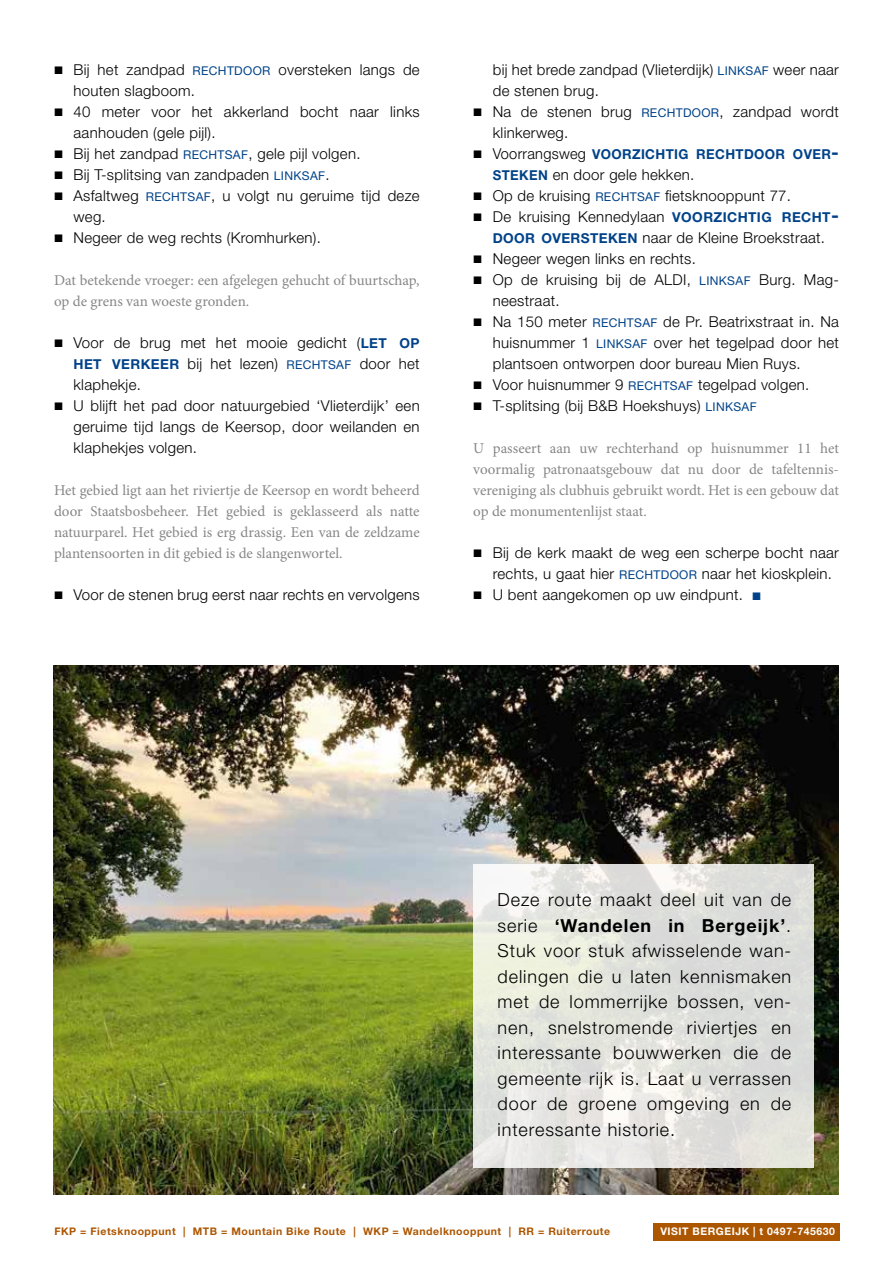
<style>
.page{position:relative;width:893px;height:1263px;background:#fff}
.page>*{position:absolute;margin:0;border:0;box-sizing:border-box;transform-origin:0 0}
.t1{font:300 18px/25.5px "Helvetica Neue LT Std";letter-spacing:.05em;color:#000;text-align:justify}
.t2{font:300 15px/21px "Helvetica Neue LT Std";letter-spacing:.02em;color:#000}
.t3{font:15px/21px "Minion Pro";letter-spacing:-.005em;color:#878787;text-align:justify}
.t4{font:700 13.65px "Helvetica Neue LT Std";letter-spacing:.03em;color:#004289}
.t5{font:700 10.5px "Helvetica Neue LT Std";letter-spacing:.05em;color:#ad5600}
.t6{font:700 10.5px "Helvetica Neue LT Std";letter-spacing:.05em;color:#fff}
.s1{font-family:"Work Sans";font-weight:400}
.s2{font-weight:400;font-size:12.15px;color:#004289}
.s3{font-weight:700;font-size:13.65px;color:#004289}
.s4{font-family:"Work Sans";font-weight:400;font-size:15px;color:#000}
.s5{font-weight:300;font-size:15px;color:#000}
.s6{font-size:19.5px}
.s7{font-weight:700;font-size:19.5px;color:#004289}
.s8{font-family:"Work Sans";font-weight:400;color:#004289}
.s9{font-weight:700}
</style>
<div class="page">
<div style="left:653px;top:1224px;width:187px;height:17px;background:#ad5600"></div>
<img style="left:53px;top:665px;width:786px;height:530px">
<svg style="left:473px;top:865px;width:341px;height:303px;background:#e3e4df"></svg>
<p class="t2" style="left:73px;top:59px;width:348px;text-indent:-19px"><span class="s1">▪</span> Bij het zandpad <span class="s2">RECHTDOOR</span> oversteken langs de houten slagboom.</p>
<p class="t2" style="left:73px;top:101px;width:348px;text-indent:-20px"><span class="s1">▪</span> 40 meter voor het akkerland bocht naar links aanhouden (gele pijl).</p>
<p class="t2" style="left:54px;top:143px;width:308px"><span class="s1">▪</span> Bij het zandpad <span class="s2">RECHTSAF</span>, gele pijl volgen.</p>
<p class="t2" style="left:54px;top:164px;width:277px"><span class="s1">▪</span> Bij T-splitsing van zandpaden <span class="s2">LINKSAF</span>.</p>
<p class="t2" style="left:74px;top:185px;width:348px;text-indent:-19px"><span class="s1">▪</span> Asfaltweg <span class="s2">RECHTSAF</span>, u volgt nu geruime tijd deze weg.</p>
<p class="t2" style="left:54px;top:227px;width:269px"><span class="s1">▪</span> Negeer de weg rechts (Kromhurken).</p>
<p class="t3" style="left:54px;top:270px;width:367px">Dat betekende vroeger: een afgelegen gehucht of buurtschap, op de grens van woeste gronden.</p>
<p class="t2" style="left:73px;top:332px;width:348px;text-align:justify;text-indent:-19px"><span class="s1">▪</span> Voor de brug met het mooie gedicht (<span class="s3">LET OP HET VERKEER</span> bij het lezen) <span class="s2">RECHTSAF</span> door het klaphekje.</p>
<p class="t2" style="left:73px;top:395px;width:348px;text-align:justify;text-indent:-20px"><span class="s1">▪</span> U blijft het pad door natuurgebied ‘Vlieterdijk’ een geruime tijd langs de Keersop, door weilanden en klaphekjes volgen.</p>
<p class="t3" style="left:54px;top:480px;width:367px">Het gebied ligt aan het riviertje de Keersop en wordt beheerd door Staatsbosbeheer. Het gebied is geklasseerd als natte natuurparel. Het gebied is erg drassig. Een van de zeldzame plantensoorten in dit gebied is de slangenwortel.</p>
<p class="t2" style="left:54px;top:584px;width:367px"><span class="s1">▪</span> Voor de stenen brug eerst naar rechts en vervolgens</p>
<p class="t2" style="left:493px;top:59px;width:348px">bij het brede zandpad (Vlieterdijk) <span class="s2">LINKSAF</span> weer naar de stenen brug.</p>
<p class="t2" style="left:493px;top:101px;width:348px;text-indent:-20px"><span class="s1">▪</span> Na de stenen brug <span class="s2">RECHTDOOR</span>, zandpad wordt klinkerweg.</p>
<p class="t4" style="left:473px;top:146px;width:367px"><span class="s4">▪</span> <span class="s5">Voorrangsweg</span> VOORZICHTIG RECHTDOOR OVER<span class="s6">-</span></p>
<p class="t2" style="left:493px;top:164px;width:203px"><span class="s3">STEKEN</span> en door gele hekken.</p>
<p class="t2" style="left:473px;top:185px;width:319px"><span class="s1">▪</span> Op de kruising <span class="s2">RECHTSAF</span> fietsknooppunt 77.</p>
<p class="t2" style="left:473px;top:206px;width:367px;text-align:center"><span class="s1">▪</span> De kruising Kennedylaan <span class="s3">VOORZICHTIG RECHT</span><span class="s7">-<br></span><span class="s3">DOOR OVERSTEKEN</span> naar de Kleine Broekstraat.</p>
<p class="t2" style="left:473px;top:248px;width:224px"><span class="s1">▪</span> Negeer wegen links en rechts.</p>
<p class="t2" style="left:493px;top:269px;width:346px;text-indent:-19px"><span class="s1">▪</span> Op de kruising bij de ALDI, <span class="s2">LINKSAF</span> Burg. Mag&shy;neestraat.</p>
<p class="t2" style="left:493px;top:311px;width:348px;text-align:justify;text-indent:-20px"><span class="s1">▪</span> Na 150 meter <span class="s2">RECHTSAF</span> de Pr. Beatrixstraat in. Na huisnummer 1 <span class="s2">LINKSAF</span> over het tegelpad door het plantsoen ontworpen door bureau Mien Ruys.</p>
<p class="t2" style="left:473px;top:374px;width:337px"><span class="s1">▪</span> Voor huisnummer 9 <span class="s2">RECHTSAF</span> tegelpad volgen.</p>
<p class="t2" style="left:473px;top:395px;width:285px"><span class="s1">▪</span> T-splitsing (bij B&amp;B Hoekshuys) <span class="s2">LINKSAF</span></p>
<p class="t3" style="left:473px;top:438px;width:367px">U passeert aan uw rechterhand op huisnummer 11 het voormalig patronaatsgebouw dat nu door de tafeltennis&shy;vereniging als clubhuis gebruikt wordt. Het is een gebouw dat op de monumentenlijst staat.</p>
<p class="t2" style="left:493px;top:542px;width:348px;text-indent:-20px"><span class="s1">▪</span> Bij de kerk maakt de weg een scherpe bocht naar rechts, u gaat hier <span class="s2">RECHTDOOR</span> naar het kioskplein.</p>
<p class="t2" style="left:473px;top:584px;width:289px"><span class="s1">▪</span> U bent aangekomen op uw eindpunt. <span class="s8">▪</span></p>
<p class="t1" style="left:498px;top:887px;width:295px">Deze route maakt deel uit van de serie <span class="s9">‘Wandelen in Bergeijk’</span>.<br>Stuk voor stuk afwisselende wan&shy;delingen die u laten kennismaken met de lommerrijke bossen, ven&shy;nen, snelstromende riviertjes en interessante bouwwerken die de gemeente rijk is. Laat u verrassen door de groene omgeving en de interessante historie.</p>
<p class="t5" style="left:54px;top:1225px;width:557px">FKP = Fietsknooppunt | MTB = Mountain Bike Route | WKP = Wandelknooppunt | RR = Ruiterroute</p>
<p class="t6" style="left:660px;top:1225px;width:176px">VISIT BERGEIJK | t 0497-745630</p>
</div>
